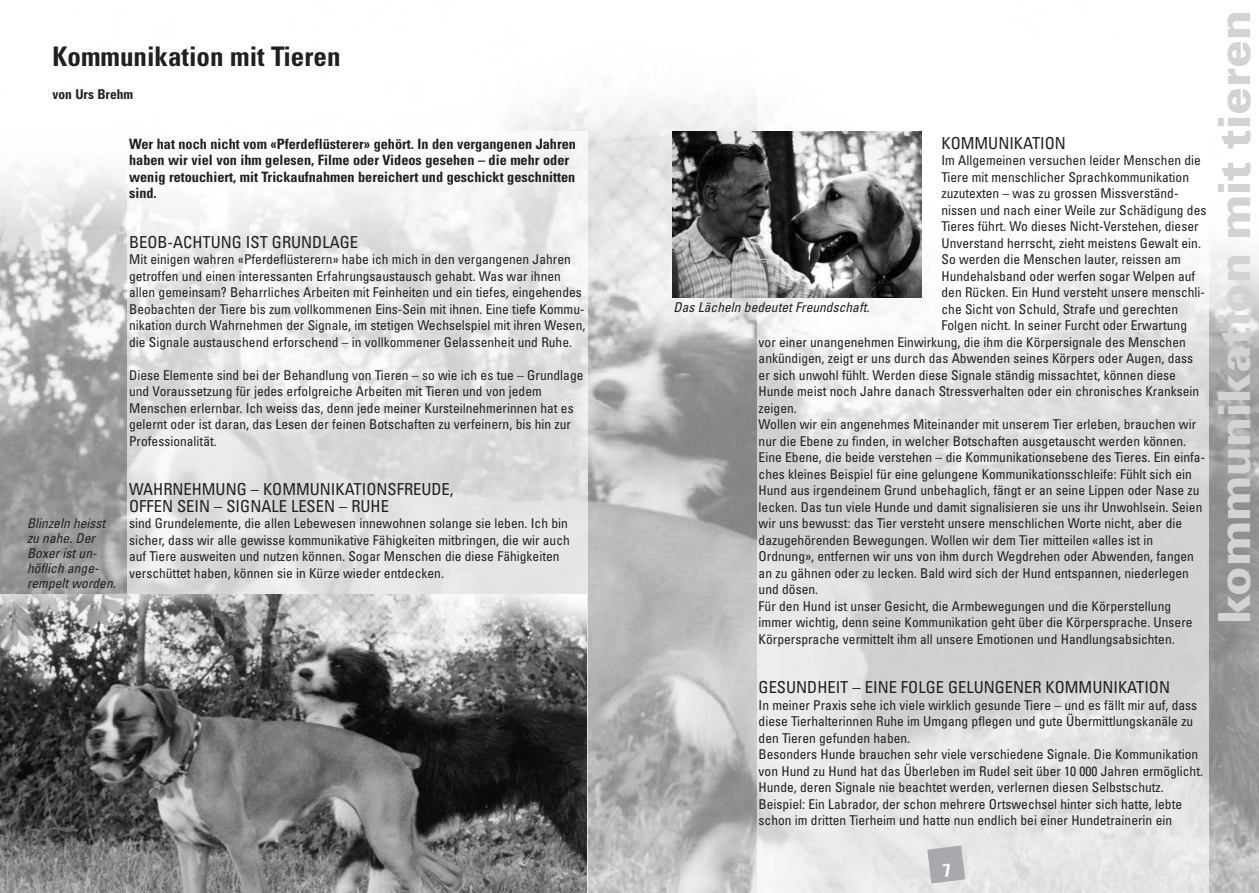
<style>
.page{position:relative;width:1259px;height:893px;background:#fff}
.page>*{position:absolute;margin:0;border:0;box-sizing:border-box;transform-origin:0 0}
.t1{font:900 48px "Unitus T";color:#d1d3d4}
.t2{font:700 condensed 27px "Univers";color:#231f20}
.t3{font:condensed 16.5px/16.5px "Univers";color:#231f20}
.t4{font:700 condensed 14.25px/16.5px "Univers";color:#231f20}
.t5{font:condensed 13.5px/16.5px "Univers";color:#231f20}
.t6{font:italic condensed 13.5px/15px "Univers";color:#231f20}
.t7{font:700 condensed 13.5px "Univers";color:#231f20}
</style>
<div class="page">
<img style="left:0;top:97px;width:1258px;height:795px">
<img style="left:128px;top:131px;width:459px;height:761px">
<img style="left:757px;top:97px;width:451px;height:795px">
<img style="left:672px;top:131px;width:249px;height:167px">
<img style="left:0;top:594px;width:586px;height:298px">
<svg style="left:927px;top:845px;width:38px;height:38px"></svg>
<h2 class="t2" style="left:53px;top:47px;width:289px">Kommunikation mit Tieren</h2>
<p class="t7" style="left:53px;top:89px;width:82px">von Urs Brehm</p>
<p class="t4" style="left:129px;top:137px;width:448px">Wer hat noch nicht vom «Pferdeflüsterer» gehört. In den vergangenen Jahren haben wir viel von ihm gelesen, Filme oder Videos gesehen – die mehr oder wenig retouchiert, mit Trickaufnahmen bereichert und geschickt geschnitten sind.</p>
<p class="t3" style="left:129px;top:235px;width:230px">BEOB-ACHTUNG IST GRUNDLAGE</p>
<p class="t5" style="left:129px;top:252px;width:458px">Mit einigen wahren «Pferdeflüsterern» habe ich mich in den vergangenen Jahren getroffen und einen interessanten Erfahrungsaustausch gehabt. Was war ihnen allen gemeinsam? Beharrliches Arbeiten mit Feinheiten und ein tiefes, eingehendes Beobachten der Tiere bis zum vollkommenen Eins-Sein mit ihnen. Eine tiefe Kommu&shy;nikation durch Wahrnehmen der Signale, im stetigen Wechselspiel mit ihren Wesen, die Signale austauschend erforschend – in vollkommener Gelassenheit und Ruhe.</p>
<p class="t5" style="left:129px;top:368px;width:456px">Diese Elemente sind bei der Behandlung von Tieren – so wie ich es tue – Grundlage und Voraussetzung für jedes erfolgreiche Arbeiten mit Tieren und von jedem Menschen erlernbar. Ich weiss das, denn jede meiner Kursteilnehmerinnen hat es gelernt oder ist daran, das Lesen der feinen Botschaften zu verfeinern, bis hin zur Professionalität.</p>
<p class="t3" style="left:129px;top:482px;width:326px">WAHRNEHMUNG – KOMMUNIKATIONSFREUDE,<br>OFFEN SEIN – SIGNALE LESEN – RUHE</p>
<p class="t5" style="left:129px;top:516px;width:442px">sind Grundelemente, die allen Lebewesen innewohnen solange sie leben. Ich bin sicher, dass wir alle gewisse kommunikative Fähigkeiten mitbringen, die wir auch auf Tiere ausweiten und nutzen können. Sogar Menschen die diese Fähigkeiten verschüttet haben, können sie in Kürze wieder entdecken.</p>
<p class="t6" style="left:27px;top:517px;width:90px">Blinzeln heisst zu nahe. Der<br>Boxer ist un&shy;höflich ange&shy;rempelt worden.</p>
<p class="t3" style="left:941px;top:136px;width:126px">KOMMUNIKATION</p>
<p class="t5" style="left:941px;top:153px;width:261px">Im Allgemeinen versuchen leider Menschen die</p>
<p class="t5" style="left:941px;top:170px;width:249px">Tiere mit menschlicher Sprachkommunikation</p>
<p class="t5" style="left:941px;top:186px;width:238px">zuzutexten – was zu grossen Missverständ-</p>
<p class="t5" style="left:941px;top:203px;width:266px">nissen und nach einer Weile zur Schädigung des</p>
<p class="t5" style="left:941px;top:219px;width:258px">Tieres führt. Wo dieses Nicht-Verstehen, dieser</p>
<p class="t5" style="left:941px;top:236px;width:261px">Unverstand herrscht, zieht meistens Gewalt ein.</p>
<p class="t5" style="left:941px;top:252px;width:241px">So werden die Menschen lauter, reissen am</p>
<p class="t5" style="left:941px;top:269px;width:255px">Hundehalsband oder werfen sogar Welpen auf</p>
<p class="t5" style="left:941px;top:285px;width:265px">den Rücken. Ein Hund versteht unsere menschli-</p>
<p class="t5" style="left:941px;top:302px;width:238px">che Sicht von Schuld, Strafe und gerechten</p>
<p class="t5" style="left:941px;top:318px;width:247px">Folgen nicht. In seiner Furcht oder Erwartung</p>
<p class="t5" style="left:758px;top:335px;width:429px">vor einer unangenehmen Einwirkung, die ihm die Körpersignale des Menschen</p>
<p class="t5" style="left:758px;top:351px;width:436px">ankündigen, zeigt er uns durch das Abwenden seines Körpers oder Augen, dass</p>
<p class="t5" style="left:758px;top:368px;width:419px">er sich unwohl fühlt. Werden diese Signale ständig missachtet, können diese</p>
<p class="t5" style="left:758px;top:384px;width:442px">Hunde meist noch Jahre danach Stressverhalten oder ein chronisches Kranksein</p>
<p class="t5" style="left:758px;top:401px;width:40px">zeigen.</p>
<p class="t5" style="left:758px;top:417px;width:439px">Wollen wir ein angenehmes Miteinander mit unserem Tier erleben, brauchen wir</p>
<p class="t5" style="left:758px;top:434px;width:429px">nur die Ebene zu finden, in welcher Botschaften ausgetauscht werden können.</p>
<p class="t5" style="left:758px;top:450px;width:448px">Eine Ebene, die beide verstehen – die Kommunikationsebene des Tieres. Ein einfa-</p>
<p class="t5" style="left:758px;top:467px;width:435px">ches kleines Beispiel für eine gelungene Kommunikationsschleife: Fühlt sich ein</p>
<p class="t5" style="left:758px;top:483px;width:442px">Hund aus irgendeinem Grund unbehaglich, fängt er an seine Lippen oder Nase zu</p>
<p class="t5" style="left:758px;top:500px;width:445px">lecken. Das tun viele Hunde und damit signalisieren sie uns ihr Unwohlsein. Seien</p>
<p class="t5" style="left:758px;top:516px;width:425px">wir uns bewusst: das Tier versteht unsere menschlichen Worte nicht, aber die</p>
<p class="t5" style="left:758px;top:533px;width:396px">dazugehörenden Bewegungen. Wollen wir dem Tier mitteilen «alles ist in</p>
<p class="t5" style="left:758px;top:549px;width:437px">Ordnung», entfernen wir uns von ihm durch Wegdrehen oder Abwenden, fangen</p>
<p class="t5" style="left:758px;top:566px;width:432px">an zu gähnen oder zu lecken. Bald wird sich der Hund entspannen, niederlegen</p>
<p class="t5" style="left:758px;top:582px;width:61px">und dösen.</p>
<p class="t5" style="left:758px;top:599px;width:414px">Für den Hund ist unser Gesicht, die Armbewegungen und die Körperstellung</p>
<p class="t5" style="left:758px;top:615px;width:435px">immer wichtig, denn seine Kommunikation geht über die Körpersprache. Unsere</p>
<p class="t5" style="left:758px;top:632px;width:417px">Körpersprache vermittelt ihm all unsere Emotionen und Handlungsabsichten.</p>
<p class="t3" style="left:758px;top:680px;width:413px">GESUNDHEIT – EINE FOLGE GELUNGENER KOMMUNIKATION</p>
<p class="t5" style="left:758px;top:698px;width:446px">In meiner Praxis sehe ich viele wirklich gesunde Tiere – und es fällt mir auf, dass diese Tierhalterinnen Ruhe im Umgang pflegen und gute Übermittlungskanäle zu den Tieren gefunden haben.<br>Besonders Hunde brauchen sehr viele verschiedene Signale. Die Kommunikation von Hund zu Hund hat das Überleben im Rudel seit über 10 000 Jahren ermöglicht.<br>Hunde, deren Signale nie beachtet werden, verlernen diesen Selbstschutz.<br>Beispiel: Ein Labrador, der schon mehrere Ortswechsel hinter sich hatte, lebte schon im dritten Tierheim und hatte nun endlich bei einer Hundetrainerin ein</p>
<p class="t6" style="left:673px;top:301px;width:197px">Das Lächeln bedeutet Freundschaft.</p>
<h1 class="t1" style="left:1215px;top:624px;width:616px;rotate:-90deg">kommunikation mit tieren</h1>
</div>
